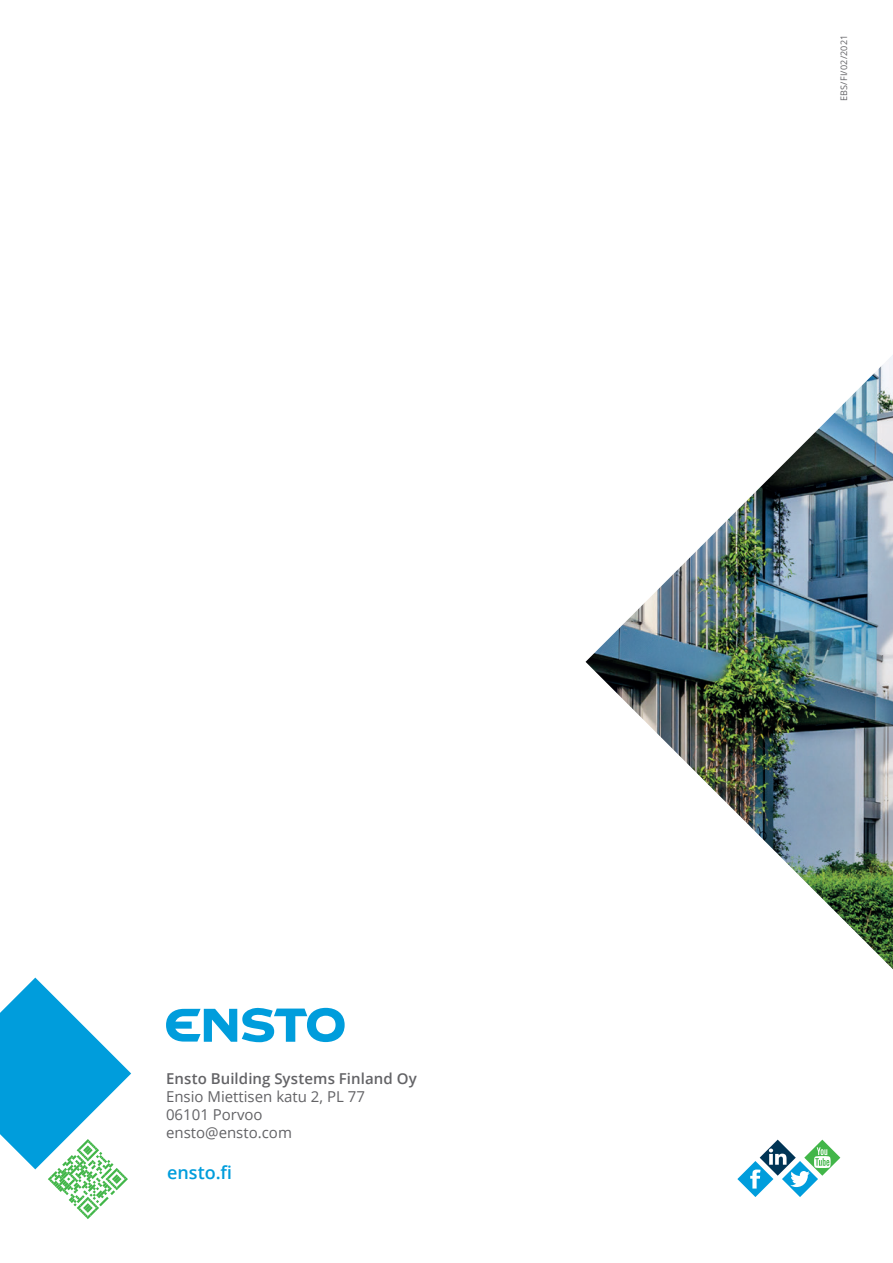
<style>
.page{position:relative;width:893px;height:1263px;background:#fff}
.page>*{position:absolute;margin:0;border:0;box-sizing:border-box;transform-origin:0 0}
.t1{font:600 18px "Open Sans";color:#009ddc}
.t2{font:15px/18px "Open Sans";color:#636366}
.t3{font:600 15px "Open Sans";letter-spacing:.005em;color:#636366}
.t4{font:9px "Open Sans";letter-spacing:.02em;color:#636366}
.s1{font-style:inherit}
</style>
<div class="page">
<svg style="left:737px;top:1139px;width:103px;height:58px"></svg>
<svg style="left:0;top:977px;width:131px;height:242px"></svg>
<svg style="left:166px;top:1007px;width:179px;height:35px"></svg>
<img style="left:586px;top:355px;width:307px;height:614px">
<p class="t3" style="left:166px;top:1068px;width:252px">Ensto Building Systems Finland Oy</p>
<p class="t2" style="left:166px;top:1087px;width:200px">Ensio Miettisen katu 2, PL 77<br>06101 Porvoo ensto@ensto.com</p>
<p class="t1" style="left:167px;top:1160px;width:66px">ensto.fi</p>
<p class="t4" style="left:838px;top:101px;width:67px;rotate:-90deg"><span class="s1">EBS/</span>FI/02/2021</p>
</div>
